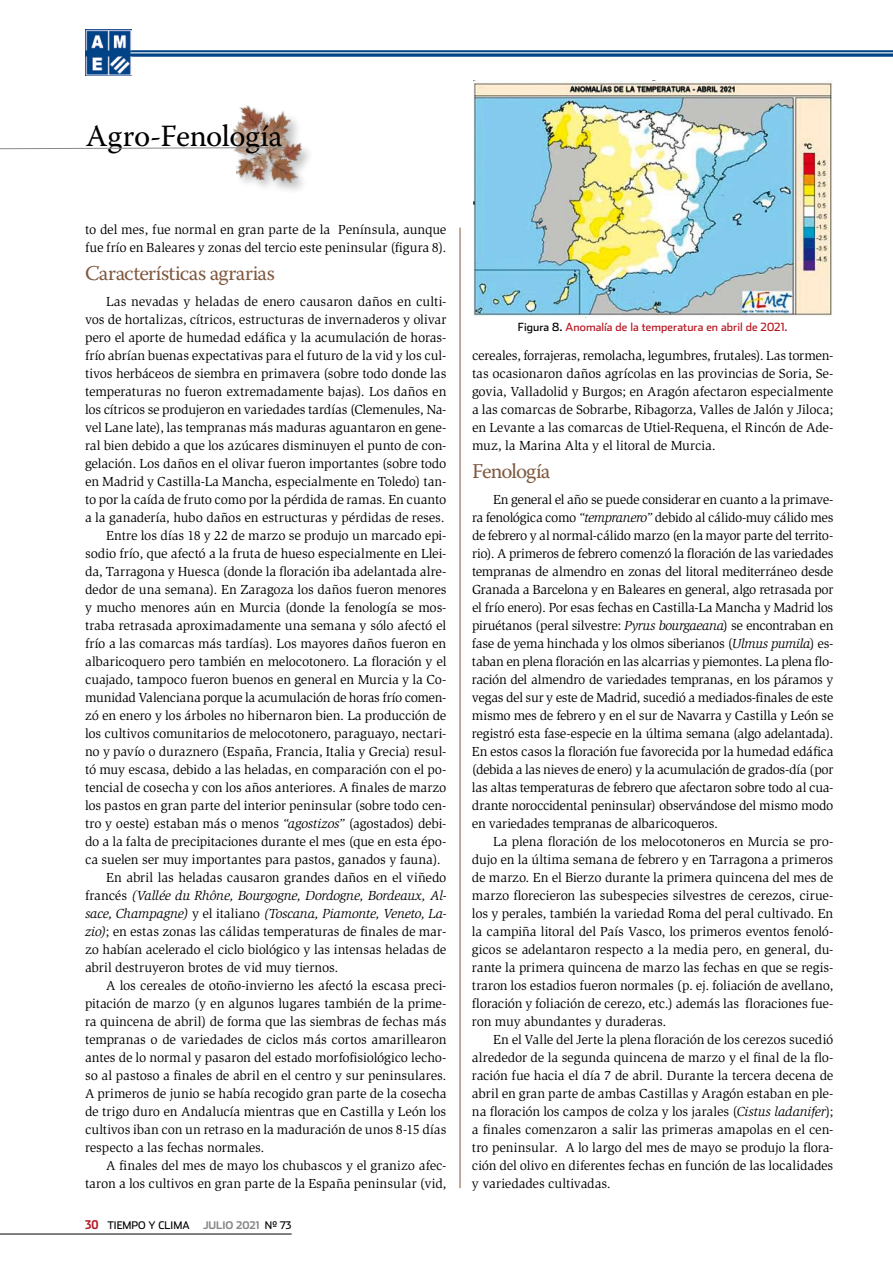
<style>
.page{position:relative;width:893px;height:1263px;background:#fff}
.page>*{position:absolute;margin:0;border:0;box-sizing:border-box;transform-origin:0 0}
.t1{font:30.75px "Warnock Pro";letter-spacing:-.015em;color:#000}
.t2{font:21px "Warnock Pro";letter-spacing:-.025em;color:#805a41}
.t3{font:21px "Warnock Pro";letter-spacing:-.045em;color:#805a41}
.t4{font:13.5px/18px "Slimbach Std";letter-spacing:-.01em;color:#000;text-align:justify}
.t5{font:italic 13.5px "Slimbach Std";letter-spacing:-.015em;color:#000}
.t6{font:11.25px "Stainless";letter-spacing:.005em;color:#b51621}
.t7{font:10.5px "Stainless";color:#000}
.t8{font:700 10.5px "Stainless";color:#87888a}
.s1{font-style:italic}
.s2{font-style:normal}
.s3{font-family:"Stainless Cond";font-weight:700;font-size:12px;color:#b51621}
.s4{font-weight:400;color:#000}
.s5{color:#000}
</style>
<div class="page">
<hr style="left:0;top:1234px;width:292px;height:1px;background:#000">
<img style="left:85px;top:30px;width:46px;height:46px">
<svg style="left:85px;top:50px;width:808px;height:6px;fill:#004387"></svg>
<hr style="left:130px;top:52px;width:763px;height:1px;background:#fff">
<hr style="left:460px;top:227px;width:1px;height:961px;background:#805a41">
<div style="left:231px;top:103px;width:82px;height:91px;background:#000;opacity:.25"></div>
<img style="left:232px;top:104px;width:60px;height:33px">
<img style="left:260px;top:137px;width:43px;height:47px">
<img style="left:235px;top:162px;width:33px;height:19px">
<div style="left:76px;top:114px;width:213px;height:48px;background:#fff;opacity:.75"></div>
<svg style="left:0;top:147px;width:287px;height:3px"></svg>
<img style="left:473px;top:80px;width:359px;height:238px">
<h1 class="t1" style="left:86px;top:117px;width:198px">Agro-Fenología</h1>
<p class="t4" style="left:85px;top:221px;width:363px">to del mes, fue normal en gran parte de la Península, aunque fue frío en Baleares y zonas del tercio este peninsular (figura 8).</p>
<h2 class="t2" style="left:85px;top:261px;width:191px">Características agrarias</h2>
<p class="t4" style="left:106px;top:293px;width:342px">Las nevadas y heladas de enero causaron daños en culti-</p>
<p class="t4" style="left:85px;top:311px;width:363px">vos de hortalizas, cítricos, estructuras de invernaderos y olivar</p>
<p class="t4" style="left:85px;top:329px;width:363px">pero el aporte de humedad edáfica y la acumulación de horas-</p>
<p class="t4" style="left:85px;top:347px;width:363px">frío abrían buenas expectativas para el futuro de la vid y los cul-</p>
<p class="t4" style="left:85px;top:365px;width:363px">tivos herbáceos de siembra en primavera (sobre todo donde las</p>
<p class="t4" style="left:85px;top:383px;width:363px">temperaturas no fueron extremadamente bajas). Los daños en</p>
<p class="t4" style="left:85px;top:401px;width:363px">los cítricos se produjeron en variedades tardías (Clemenules, Na-</p>
<p class="t4" style="left:85px;top:419px;width:363px">vel Lane late), las tempranas más maduras aguantaron en gene-</p>
<p class="t4" style="left:85px;top:437px;width:363px">ral bien debido a que los azúcares disminuyen el punto de con-</p>
<p class="t4" style="left:85px;top:455px;width:363px">gelación. Los daños en el olivar fueron importantes (sobre todo</p>
<p class="t4" style="left:85px;top:473px;width:363px">en Madrid y Castilla-La Mancha, especialmente en Toledo) tan-</p>
<p class="t4" style="left:85px;top:491px;width:363px">to por la caída de fruto como por la pérdida de ramas. En cuanto</p>
<p class="t4" style="left:85px;top:509px;width:361px">a la ganadería, hubo daños en estructuras y pérdidas de reses.</p>
<p class="t4" style="left:106px;top:527px;width:342px">Entre los días 18 y 22 de marzo se produjo un marcado epi-</p>
<p class="t4" style="left:85px;top:545px;width:363px">sodio frío, que afectó a la fruta de hueso especialmente en Llei-</p>
<p class="t4" style="left:85px;top:563px;width:363px">da, Tarragona y Huesca (donde la floración iba adelantada alre-</p>
<p class="t4" style="left:85px;top:581px;width:363px">dedor de una semana). En Zaragoza los daños fueron menores</p>
<p class="t4" style="left:85px;top:598px;width:363px">y mucho menores aún en Murcia (donde la fenología se mos-</p>
<p class="t4" style="left:85px;top:616px;width:363px">traba retrasada aproximadamente una semana y sólo afectó el</p>
<p class="t4" style="left:85px;top:634px;width:363px">frío a las comarcas más tardías). Los mayores daños fueron en</p>
<p class="t4" style="left:85px;top:652px;width:363px">albaricoquero pero también en melocotonero. La floración y el</p>
<p class="t4" style="left:85px;top:670px;width:363px">cuajado, tampoco fueron buenos en general en Murcia y la Co-</p>
<p class="t4" style="left:85px;top:688px;width:363px">munidad Valenciana porque la acumulación de horas frío comen-</p>
<p class="t4" style="left:85px;top:706px;width:363px">zó en enero y los árboles no hibernaron bien. La producción de</p>
<p class="t4" style="left:85px;top:724px;width:363px">los cultivos comunitarios de melocotonero, paraguayo, nectari-</p>
<p class="t4" style="left:85px;top:742px;width:363px">no y pavío o duraznero (España, Francia, Italia y Grecia) resul-</p>
<p class="t4" style="left:85px;top:760px;width:363px">tó muy escasa, debido a las heladas, en comparación con el po-</p>
<p class="t4" style="left:85px;top:778px;width:363px">tencial de cosecha y con los años anteriores. A finales de marzo</p>
<p class="t4" style="left:85px;top:796px;width:363px">los pastos en gran parte del interior peninsular (sobre todo cen-</p>
<p class="t4" style="left:85px;top:814px;width:363px">tro y oeste) estaban más o menos <span class="s1">“agostizos”</span> (agostados) debi-</p>
<p class="t4" style="left:85px;top:832px;width:363px">do a la falta de precipitaciones durante el mes (que en esta épo-</p>
<p class="t4" style="left:85px;top:850px;width:357px">ca suelen ser muy importantes para pastos, ganados y fauna).</p>
<p class="t4" style="left:106px;top:868px;width:342px">En abril las heladas causaron grandes daños en el viñedo</p>
<p class="t5" style="left:85px;top:888px;width:363px"><span class="s2">francés</span> (Vallée du Rhône, Bourgogne, Dordogne, Bordeaux, Al-</p>
<p class="t5" style="left:85px;top:906px;width:363px">sace, Champagne) <span class="s2">y el italiano</span> (Toscana, Piamonte, Veneto, La-</p>
<p class="t4" style="left:85px;top:922px;width:363px"><span class="s1">zio)</span>; en estas zonas las cálidas temperaturas de finales de mar-</p>
<p class="t4" style="left:85px;top:940px;width:363px">zo habían acelerado el ciclo biológico y las intensas heladas de</p>
<p class="t4" style="left:85px;top:958px;width:255px">abril destruyeron brotes de vid muy tiernos.</p>
<p class="t4" style="left:106px;top:976px;width:342px">A los cereales de otoño-invierno les afectó la escasa preci-</p>
<p class="t4" style="left:85px;top:994px;width:363px">pitación de marzo (y en algunos lugares también de la prime-</p>
<p class="t4" style="left:85px;top:1012px;width:363px">ra quincena de abril) de forma que las siembras de fechas más</p>
<p class="t4" style="left:85px;top:1030px;width:363px">tempranas o de variedades de ciclos más cortos amarillearon</p>
<p class="t4" style="left:85px;top:1048px;width:363px">antes de lo normal y pasaron del estado morfofisiológico lecho-</p>
<p class="t4" style="left:85px;top:1066px;width:363px">so al pastoso a finales de abril en el centro y sur peninsulares.</p>
<p class="t4" style="left:85px;top:1084px;width:363px">A primeros de junio se había recogido gran parte de la cosecha</p>
<p class="t4" style="left:85px;top:1102px;width:363px">de trigo duro en Andalucía mientras que en Castilla y León los</p>
<p class="t4" style="left:85px;top:1120px;width:363px">cultivos iban con un retraso en la maduración de unos 8-15 días</p>
<p class="t4" style="left:85px;top:1138px;width:181px">respecto a las fechas normales.</p>
<p class="t4" style="left:106px;top:1156px;width:342px">A finales del mes de mayo los chubascos y el granizo afec-</p>
<p class="t4" style="left:85px;top:1174px;width:363px">taron a los cultivos en gran parte de la España peninsular (vid,</p>
<p class="t7" style="left:85px;top:1219px;width:106px"><span class="s3">30</span> TIEMPO YCLIMA</p>
<p class="t8" style="left:203px;top:1219px;width:90px">JULIO 2021 <span class="s4">Nº 73</span></p>
<p class="t6" style="left:518px;top:320px;width:271px"><span class="s5">Figura 8.</span> Anomalía de la temperatura en abril de 2021.</p>
<p class="t4" style="left:472px;top:346px;width:363px">cereales, forrajeras, remolacha, legumbres, frutales). Las tormen&shy;tas ocasionaron daños agrícolas en las provincias de Soria, Se&shy;govia, Valladolid y Burgos; en Aragón afectaron especialmente a las comarcas de Sobrarbe, Ribagorza, Valles de Jalón y Jiloca; en Levante a las comarcas de Utiel-Requena, el Rincón de Ade&shy;muz, la Marina Alta y el litoral de Murcia.</p>
<h2 class="t3" style="left:472px;top:459px;width:80px">Fenología</h2>
<p class="t4" style="left:472px;top:491px;width:363px;text-indent:21px">En general el año se puede considerar en cuanto a la primave&shy;ra fenológica como <span class="s1">“tempranero”</span> debido al cálido-muy cálido mes de febrero y al normal-cálido marzo (en la mayor parte del territo&shy;rio). A primeros de febrero comenzó la floración de las variedades tempranas de almendro en zonas del litoral mediterráneo desde Granada a Barcelona y en Baleares en general, algo retrasada por el frío enero). Por esas fechas en Castilla-La Mancha y Madrid los piruétanos (peral silvestre: <span class="s1">Pyrus bourgaeana</span>) se encontraban en fase de yema hinchada y los olmos siberianos (<span class="s1">Ulmus pumila</span>) es&shy;taban en plena floración en las alcarrias y piemontes. La plena flo&shy;ración del almendro de variedades tempranas, en los páramos y vegas del sur y este de Madrid, sucedió a mediados-finales de este mismo mes de febrero y en el sur de Navarra y Castilla y León se registró esta fase-especie en la última semana (algo adelantada).<br>En estos casos la floración fue favorecida por la humedad edáfica (debida a las nieves de enero) y la acumulación de grados-día (por las altas temperaturas de febrero que afectaron sobre todo al cua&shy;drante noroccidental peninsular) observándose del mismo modo en variedades tempranas de albaricoqueros.</p>
<p class="t4" style="left:472px;top:832px;width:363px;text-indent:21px">La plena floración de los melocotoneros en Murcia se pro&shy;dujo en la última semana de febrero y en Tarragona a primeros de marzo. En el Bierzo durante la primera quincena del mes de marzo florecieron las subespecies silvestres de cerezos, cirue&shy;los y perales, también la variedad Roma del peral cultivado. En la campiña litoral del País Vasco, los primeros eventos fenoló&shy;gicos se adelantaron respecto a la media pero, en general, du&shy;rante la primera quincena de marzo las fechas en que se regis&shy;traron los estadios fueron normales (p. ej. foliación de avellano, floración y foliación de cerezo, etc.) además las floraciones fue&shy;ron muy abundantes y duraderas.</p>
<p class="t4" style="left:472px;top:1030px;width:363px;text-indent:21px">En el Valle del Jerte la plena floración de los cerezos sucedió alrededor de la segunda quincena de marzo y el final de la flo&shy;ración fue hacia el día 7 de abril. Durante la tercera decena de abril en gran parte de ambas Castillas y Aragón estaban en ple&shy;na floración los campos de colza y los jarales (<span class="s1">Cistus ladanifer</span>); a finales comenzaron a salir las primeras amapolas en el cen&shy;tro peninsular. A lo largo del mes de mayo se produjo la flora&shy;ción del olivo en diferentes fechas en función de las localidades y variedades cultivadas.</p>
</div>
